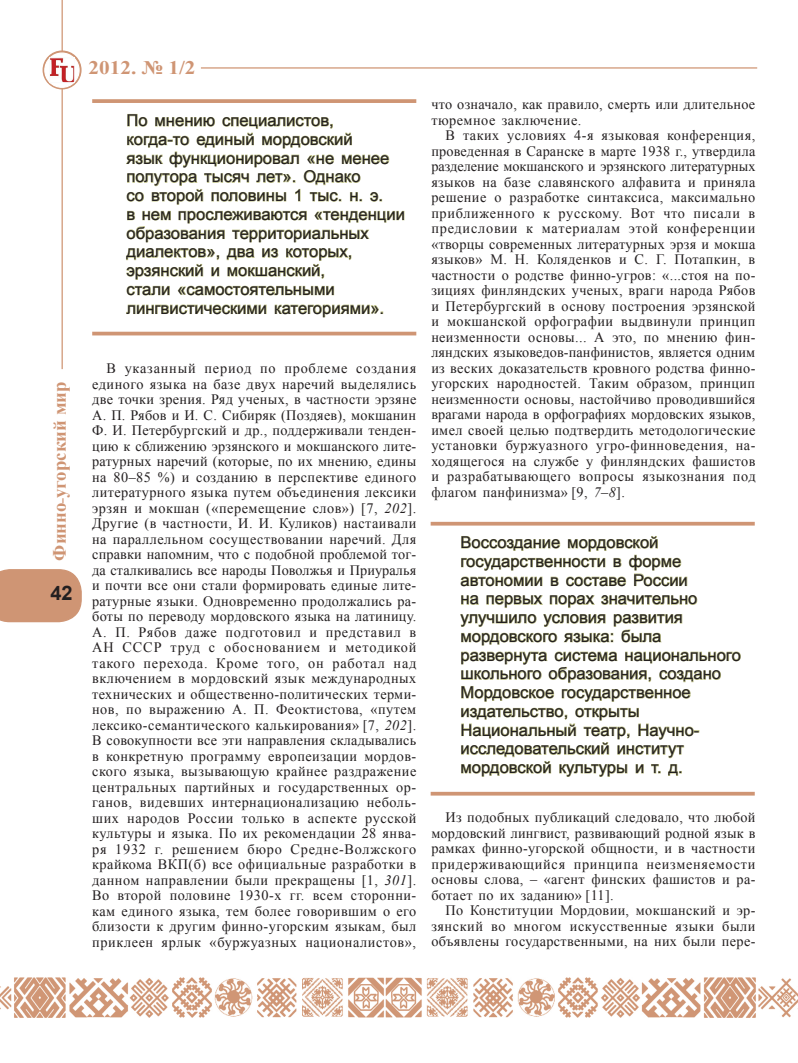
<style>
.page{position:relative;width:798px;height:1063px;background:#fff}
.page>*{position:absolute;margin:0;border:0;box-sizing:border-box;transform-origin:0 0}
.t1{font:700 20px "Arial";color:#231f20}
.t2{font:700 19.12px "Times New Roman";color:#cf9574;scale:1.11 1}
.t3{font:700 18.75px "Times New Roman";color:#cf9574}
.t4{font:700 18.75px "Times New Roman";color:#cf9574;scale:.5 1}
.Цитата{font:16.25px/18.8px "Arial";color:#231f20}
.Текст_научн{font:14.38px/15.5px "Times New Roman";letter-spacing:.025em;color:#231f20;text-align:justify}
.s1{font-style:italic}
</style>
<div class="page">
<img style="left:0;top:978px;width:797px;height:39px">
<svg style="left:126px;top:114px;width:278px;height:128px"></svg>
<svg style="left:126px;top:248px;width:225px;height:48px"></svg>
<svg style="left:126px;top:304px;width:141px;height:10px"></svg>
<svg style="left:274px;top:304px;width:109px;height:13px"></svg>
<svg style="left:92px;top:99px;width:324px;height:4px"></svg>
<div style="left:92px;top:331px;width:324px;height:5px;background:#cf9574"></div>
<svg style="left:460px;top:536px;width:227px;height:50px"></svg>
<svg style="left:461px;top:595px;width:18px;height:10px"></svg>
<svg style="left:486px;top:595px;width:57px;height:13px"></svg>
<svg style="left:549px;top:595px;width:148px;height:13px"></svg>
<svg style="left:460px;top:614px;width:280px;height:163px"></svg>
<div style="left:430px;top:521px;width:324px;height:5px;background:#cf9574"></div>
<div style="left:430px;top:791px;width:324px;height:5px;background:#cf9574"></div>
<svg style="left:43px;top:51px;width:38px;height:38px"></svg>
<div style="left:43px;top:50px;width:38px;height:39px;border:1px solid #cf9574;border-radius:50%"></div>
<svg style="left:0;top:569px;width:82px;height:53px"></svg>
<hr style="left:61px;top:0;width:2px;height:369px;background:#cf9574">
<div style="left:45px;top:53px;width:34px;height:34px;background:#fff;border-radius:50%"></div>
<div style="left:44px;top:52px;width:36px;height:36px;border:1px solid #fff;border-radius:50%"></div>
<img style="left:51px;top:60px;width:21px;height:21px">
<div style="left:49px;top:58px;width:25px;height:25px;border:1px solid #fafbfc"></div>
<hr style="left:201px;top:67px;width:555px;height:2px;background:#cf9574">
<p class="t3" style="left:46px;top:561px;width:181px;rotate:-90deg">Финно угорский мир</p>
<p class="t4" style="left:48px;top:503px;width:11px;rotate:-90deg">–</p>
<p class="t1" style="left:50px;top:580px;width:24px">42</p>
<p class="t2" style="left:88px;top:55px;width:98px">2012. № 1/2</p>
<p class="Цитата" style="left:126px;top:111px;width:280px">По мнению специалистов,<br>когда-то единый мордовский<br>язык функционировал «не менее полутора тысяч лет». Однако<br>со второй половины 1 тыс. н. э.<br>в нем прослеживаются «тенденции образования территориальных диалектов», два из которых, эрзянский и мокшанский,<br>стали «самостоятельными лингвистическими категориями».</p>
<p class="Текст_научн" style="left:92px;top:360px;width:325px;text-indent:14px">В указанный период по проблеме создания единого языка на базе двух наречий выделялись две точки зрения. Ряд ученых, в частности эрзяне А. П. Рябов и И. С. Сибиряк (Поздяев), мокшанин Ф. И. Петербургский и др., поддерживали тенден&shy;цию к сближению эрзянского и мокшанского лите&shy;ратурных наречий (которые, по их мнению, едины на 80–85 %) и созданию в перспективе единого литературного языка путем объединения лексики эрзян и мокшан («перемещение слов») [7, <span class="s1">202</span>].<br>Другие (в частности, И. И. Куликов) настаивали на параллельном сосуществовании наречий. Для справки напомним, что с подобной проблемой тог&shy;да сталкивались все народы Поволжья и Приуралья и почти все они стали формировать единые лите&shy;ратурные языки. Одновременно продолжались ра&shy;боты по переводу мордовского языка на латиницу.<br>А. П. Рябов даже подготовил и представил в АН СССР труд с обоснованием и методикой такого перехода. Кроме того, он работал над включением в мордовский язык международных технических и общественно-политических терми&shy;нов, по выражению А. П. Феоктистова, «путем лексико-семантического калькирования» [7, <span class="s1">202</span>].<br>В совокупности все эти направления складывались в конкретную программу европеизации мордов&shy;ского языка, вызывающую крайнее раздражение центральных партийных и государственных ор&shy;ганов, видевших интернационализацию неболь&shy;ших народов России только в аспекте русской культуры и языка. По их рекомендации 28 янва&shy;ря 1932 г. решением бюро Средне-Волжского крайкома ВКП(б) все официальные разработки в данном направлении были прекращены [1, <span class="s1">301</span>].<br>Во второй половине 1930-х гг. всем сторонни&shy;кам единого языка, тем более говорившим о его близости к другим финно-угорским языкам, был приклеен ярлык «буржуазных националистов»,</p>
<p class="Текст_научн" style="left:431px;top:96px;width:325px">что означало, как правило, смерть или длительное тюремное заключение.</p>
<p class="Текст_научн" style="left:431px;top:127px;width:325px;text-indent:14px">В таких условиях 4-я языковая конференция, проведенная в Саранске в марте 1938 г., утвердила разделение мокшанского и эрзянского литературных языков на базе славянского алфавита и приняла решение о разработке синтаксиса, максимально приближенного к русскому. Вот что писали в предисловии к материалам этой конференции «творцы современных литературных эрзя и мокша языков» М. Н. Коляденков и С. Г. Потапкин, в частности о родстве финно-угров: «...стоя на по&shy;зициях финляндских ученых, враги народа Рябов и Петербургский в основу построения эрзянской и мокшанской орфографии выдвинули принцип неизменности основы... А это, по мнению фин&shy;ляндских языковедов-панфинистов, является одним из веских доказательств кровного родства финно&shy;угорских народностей. Таким образом, принцип неизменности основы, настойчиво проводившийся врагами народа в орфографиях мордовских языков, имел своей целью подтвердить методологические установки буржуазного угро-финноведения, на&shy;ходящегося на службе у финляндских фашистов и разрабатывающего вопросы языкознания под флагом панфинизма» [9, <span class="s1">7</span>–<span class="s1">8</span>].</p>
<p class="Цитата" style="left:460px;top:533px;width:282px">Воссоздание мордовской государственности в форме автономии в составе России<br>на первых порах значительно улучшило условия развития мордовского языка: была развернута система национального школьного образования, создано<br>Мордовское государственное издательство, открыты<br>Национальный театр, Научно&shy;исследовательский институт мордовской культуры и т. д.</p>
<p class="Текст_научн" style="left:431px;top:809px;width:325px;text-indent:14px">Из подобных публикаций следовало, что любой мордовский лингвист, развивающий родной язык в рамках финно-угорской общности, и в частности придерживающийся принципа неизменяемости основы слова, – «агент финских фашистов и ра&shy;ботает по их заданию» [11].</p>
<p class="Текст_научн" style="left:431px;top:902px;width:325px;text-indent:14px">По Конституции Мордовии, мокшанский и эр&shy;зянский во многом искусственные языки были объявлены государственными, на них были пере-</p>
</div>
